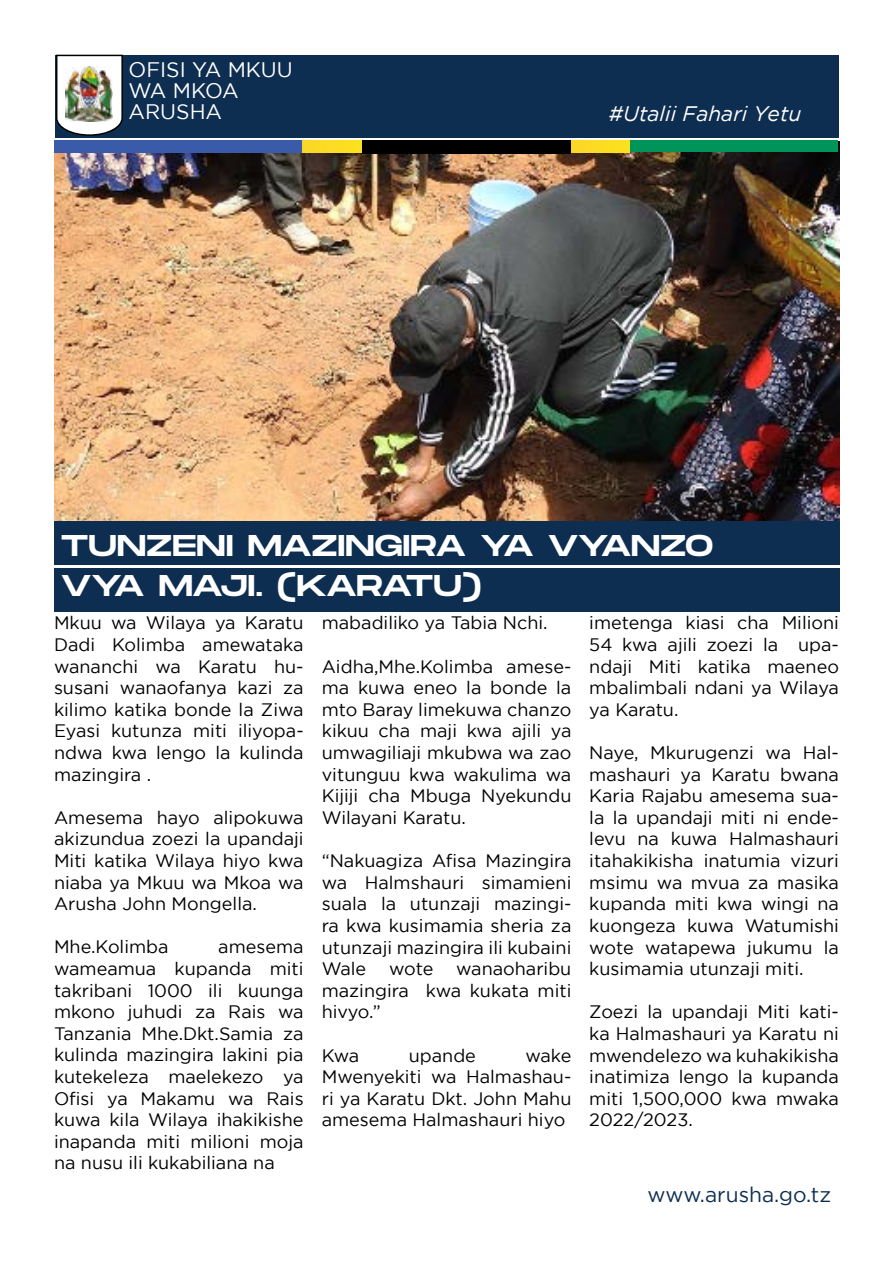
<style>
.page{position:relative;width:893px;height:1263px;background:#fff}
.page>*{position:absolute;margin:0;border:0;box-sizing:border-box;transform-origin:0 0}
.t1{font:30px/39.6px "Monument Extended";letter-spacing:-.025em;color:#fff}
.t2{font:21px/21px "Gotham";color:#fff}
.t3{font:italic 21px "Gotham";color:#fff}
.t4{font:21px "Gotham";color:#0d2e50}
.t5{font:18px/21.6px "Gotham";color:#000;text-align:justify}
</style>
<div class="page">
<img style="left:54px;top:141px;width:785px;height:380px">
<div style="left:55px;top:55px;width:783px;height:82px;background:#0d2e50"></div>
<svg style="left:56px;top:54px;width:67px;height:82px;background:#c4c7ca"></svg>
<img style="left:65px;top:67px;width:47px;height:54px">
<div style="left:54px;top:141px;width:249px;height:12px;background:#3a5ba9"></div>
<div style="left:361px;top:140px;width:210px;height:13px;background:#000"></div>
<div style="left:629px;top:141px;width:209px;height:11px;background:#00945a"></div>
<div style="left:303px;top:141px;width:59px;height:11px;background:#fcdc23"></div>
<div style="left:571px;top:141px;width:59px;height:11px;background:#fcdc23"></div>
<div style="left:54px;top:568px;width:785px;height:43px;background:#0d2e50"></div>
<div style="left:54px;top:521px;width:785px;height:44px;background:#0d2e50"></div>
<p class="t2" style="left:129px;top:59px;width:166px">OFISI YA MKUU<br>WA MKOA<br>ARUSHA</p>
<p class="t3" style="left:609px;top:102px;width:194px">#Utalii Fahari Yetu</p>
<h1 class="t1" style="left:61px;top:525px;width:654px">TUNZENI MAZINGIRA YA VYANZO<br>VYA MAJI. (KARATU)</h1>
<p class="t5" style="left:54px;top:612px;width:251px">Mkuu wa Wilaya ya Karatu Dadi Kolimba amewataka wananchi wa Karatu hu&shy;susani wanaofanya kazi za kilimo katika bonde la Ziwa Eyasi kutunza miti iliyopa&shy;ndwa kwa lengo la kulinda mazingira .</p>
<p class="t5" style="left:54px;top:806px;width:251px">Amesema hayo alipokuwa akizundua zoezi la upandaji Miti katika Wilaya hiyo kwa niaba ya Mkuu wa Mkoa wa Arusha John Mongella.</p>
<p class="t5" style="left:54px;top:936px;width:116px">Mhe.Kolimba</p>
<p class="t5" style="left:54px;top:936px;width:251px;text-indent:164px">amesema wameamua kupanda miti takribani 1000 ili kuunga mkono juhudi za Rais wa Tanzania Mhe.Dkt.Samia za kulinda mazingira lakini pia kutekeleza maelekezo ya Ofisi ya Makamu wa Rais kuwa kila Wilaya ihakikishe inapanda miti milioni moja na nusu ili kukabiliana na</p>
<p class="t5" style="left:322px;top:612px;width:227px">mabadiliko ya Tabia Nchi.</p>
<p class="t5" style="left:322px;top:655px;width:251px">Aidha,Mhe.Kolimba amese&shy;ma kuwa eneo la bonde la mto Baray limekuwa chanzo kikuu cha maji kwa ajili ya umwagiliaji mkubwa wa zao vitunguu kwa wakulima wa Kijiji cha Mbuga Nyekundu Wilayani Karatu.</p>
<p class="t5" style="left:322px;top:850px;width:251px">“Nakuagiza Afisa Mazingira wa Halmshauri simamieni suala la utunzaji mazingi&shy;ra kwa kusimamia sheria za utunzaji mazingira ili kubaini Wale</p>
<p class="t5" style="left:322px;top:958px;width:251px;text-indent:134px">wanaoharibu mazingira kwa kukata miti hivyo.”</p>
<p class="t5" style="left:322px;top:1044px;width:39px">Kwa</p>
<p class="t5" style="left:409px;top:1044px;width:69px">upande</p>
<p class="t5" style="left:389px;top:958px;width:46px">wote</p>
<p class="t5" style="left:322px;top:1044px;width:251px;text-indent:204px">wake Mwenyekiti wa Halmashau&shy;ri ya Karatu Dkt. John Mahu amesema Halmashauri hiyo</p>
<p class="t5" style="left:589px;top:612px;width:251px">imetenga kiasi cha Milioni 54 kwa ajili zoezi la upa&shy;ndaji Miti katika maeneo mbalimbali ndani ya Wilaya ya Karatu.</p>
<p class="t5" style="left:589px;top:742px;width:251px">Naye, Mkurugenzi wa Hal&shy;mashauri ya Karatu bwana Karia Rajabu amesema sua&shy;la la upandaji miti ni ende&shy;levu na kuwa Halmashauri itahakikisha inatumia vizuri msimu wa mvua za masika kupanda miti kwa wingi na kuongeza kuwa Watumishi wote watapewa jukumu la kusimamia utunzaji miti.</p>
<p class="t5" style="left:589px;top:1001px;width:251px">Zoezi la upandaji Miti kati&shy;ka Halmashauri ya Karatu ni mwendelezo wa kuhakikisha inatimiza lengo la kupanda miti 1,500,000 kwa mwaka 2022/2023.</p>
<p class="t4" style="left:648px;top:1183px;width:185px">www.arusha.go.tz</p>
</div>
